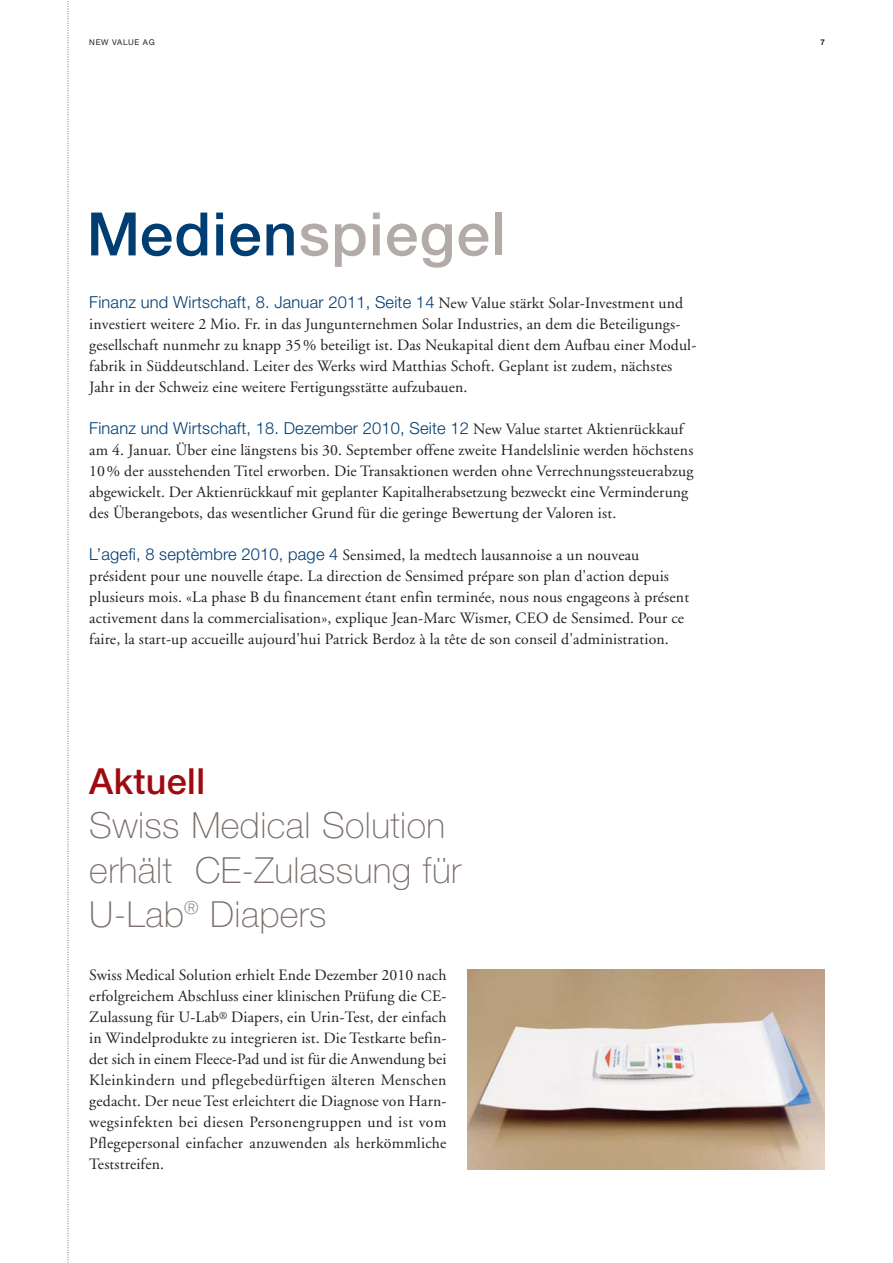
<style>
.page{position:relative;width:893px;height:1263px;background:#fff}
.page>*{position:absolute;margin:0;border:0;box-sizing:border-box;transform-origin:0 0}
.t1{font:500 60px "Helvetica Neue";letter-spacing:.02em;color:#b3aba8}
.t2{font:100 36px/44.2px "Helvetica Neue";letter-spacing:.01em;color:#7b6e6b}
.t3{font:500 36px "Helvetica Neue";letter-spacing:.01em;color:#9e0a0f}
.t4{font:300 16.5px "Helvetica Neue";letter-spacing:.01em;color:#003d73}
.t5{font:15.75px/21px "Adobe Garamond";letter-spacing:.01em;color:#231f20}
.t6{font:7.95px "Helvetica Neue";letter-spacing:.085em;color:#231f20}
.t7{font:700 7.95px "Helvetica Neue";color:#231f20}
.s1{color:#003d73}
.s2{font-family:"Adobe Garamond";font-weight:400;font-size:15.75px;color:#231f20}
.s3{font-family:"Helvetica Neue";font-weight:300;font-size:16.5px;color:#003d73}
</style>
<div class="page">
<svg style="left:67px;top:1px;width:2px;height:1262px"></svg>
<img style="left:468px;top:969px;width:357px;height:201px">
<p class="t6" style="left:89px;top:40px;width:67px">NEW VALUE AG</p>
<p class="t7" style="left:820px;top:40px;width:6px">7</p>
<h1 class="t1" style="left:87px;top:213px;width:420px"><span class="s1">Medien</span>spiegel</h1>
<p class="t4" style="left:89px;top:296px;width:595px">Finanz und Wirtschaft, 8. Januar 2011, Seite 14 <span class="s2">New Value stärkt Solar-Investment und</span></p>
<p class="t5" style="left:89px;top:315px;width:609px">investiert weitere 2 Mio. Fr. in das Jungunternehmen Solar Industries, an dem die Beteiligungs&shy;gesellschaft nunmehr zu knapp 35% beteiligt ist. Das Neukapital dient dem Aufbau einer Modul&shy;fabrik in Süddeutschland. Leiter des Werks wird Matthias Schoft. Geplant ist zudem, nächstes Jahr in der Schweiz eine weitere Fertigungsstätte aufzubauen.</p>
<p class="t4" style="left:89px;top:422px;width:596px">Finanz und Wirtschaft, 18. Dezember 2010, Seite 12 <span class="s2">New Value startet Aktienrückkauf</span></p>
<p class="t5" style="left:89px;top:441px;width:606px">am 4. Januar. Über eine längstens bis 30. September offene zweite Handelslinie werden höchstens 10% der ausstehenden Titel erworben. Die Transaktionen werden ohne Verrechnungssteuerabzug abgewickelt. Der Aktienrückkauf mit geplanter Kapitalherabsetzung bezweckt eine Verminderung des Überangebots, das wesentlicher Grund für die geringe Bewertung der Valoren ist.</p>
<p class="t5" style="left:89px;top:546px;width:601px"><span class="s3">L’agefi, 8 septèmbre 2010, page 4</span> Sensimed, la medtech lausannoise a un nouveau président pour une nouvelle étape. La direction de Sensimed prépare son plan d'action depuis plusieurs mois. «La phase B du financement étant enfin terminée, nous nous engageons à présent activement dans la commercialisation», explique Jean-Marc Wismer, CEO de Sensimed. Pour ce faire, la start-up accueille aujourd'hui Patrick Berdoz à la tête de son conseil d'administration.</p>
<h2 class="t3" style="left:89px;top:768px;width:117px">Aktuell</h2>
<h2 class="t2" style="left:89px;top:806px;width:373px">Swiss Medical Solution erhält CE-Zulassung für<br>U-Lab<sup>®</sup> Diapers</h2>
<p class="t5" style="left:89px;top:966px;width:359px;text-align:justify">Swiss Medical Solution erhielt Ende Dezember 2010 nach erfolgreichem Abschluss einer klinischen Prüfung die CE-Zulassung für U-Lab<sup>®</sup> Diapers, ein Urin-Test, der einfach in Windelprodukte zu integrieren ist. Die Testkarte befin&shy;det sich in einem Fleece-Pad und ist für die Anwendung bei Kleinkindern und pflegebedürftigen älteren Menschen gedacht. Der neue Test erleichtert die Diagnose von Harn&shy;wegsinfekten bei diesen Personengruppen und ist vom Pflegepersonal einfacher anzuwenden als herkömmliche Teststreifen.</p>
</div>
